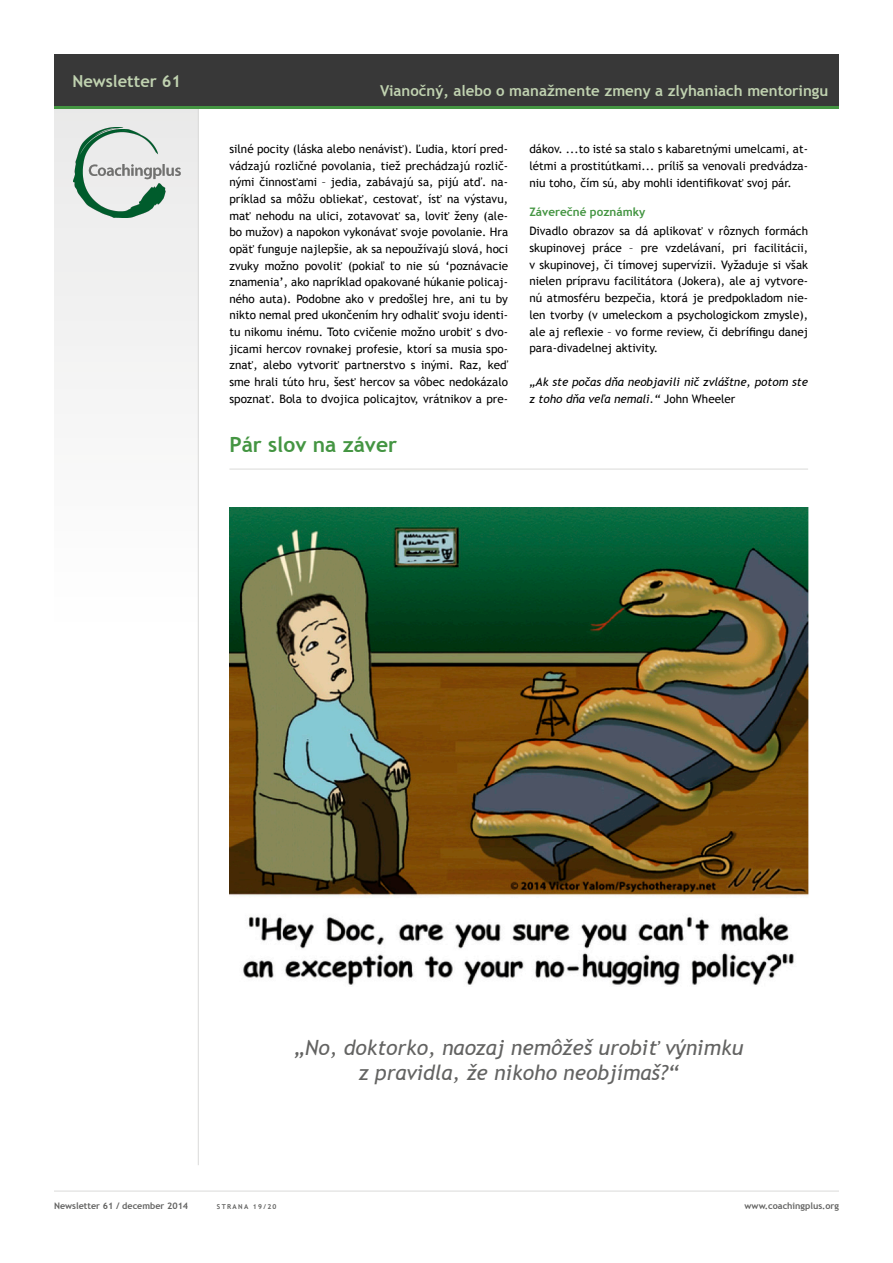
<style>
.page{position:relative;width:893px;height:1263px;background:#fff}
.page>*{position:absolute;margin:0;border:0;box-sizing:border-box;transform-origin:0 0}
.t1{font:italic 21px/25.2px "Trebuchet MS";color:#636362;text-align:center}
.t2{font:700 21px "Trebuchet MS";color:#449542}
.t3{font:700 16.5px "Trebuchet MS";color:#c0d2b0}
.t4{font:700 15px "Trebuchet MS";color:#c0d2b0}
.t5{font:11.7px/16.6px "Trebuchet MS";color:#000;text-align:justify}
.t6{font:italic 11.7px/16.8px "Trebuchet MS";color:#000}
.t7{font:700 11.7px "Trebuchet MS";color:#449542}
.t8{font:700 9px "Trebuchet MS";color:#636362}
.t9{font:700 6.75px "Trebuchet MS";letter-spacing:.2em;color:#636362}
.s1{font-style:normal}
</style>
<div class="page">
<div style="left:54px;top:106px;width:145px;height:525px;background:#f5f5f5"></div>
<hr style="left:54px;top:1191px;width:785px;height:1px;background:#dadad9">
<hr style="left:198px;top:108px;width:1px;height:1057px;background:#dadad9">
<div style="left:54px;top:54px;width:785px;height:53px;background:#383838"></div>
<hr style="left:54px;top:106px;width:785px;height:3px;background:#449542">
<img style="left:229px;top:508px;width:579px;height:477px">
<img style="left:74px;top:127px;width:106px;height:91px">
<hr style="left:229px;top:469px;width:579px;height:1px;background:#dadad9">
<h2 class="t3" style="left:72px;top:70px;width:110px">Newsletter 61</h2>
<p class="t4" style="left:380px;top:81px;width:450px">Vianočný, alebo o manažmente zmeny a zlyhaniach mentoringu</p>
<p class="t5" style="left:229px;top:141px;width:280px">silné pocity (láska alebo nenávisť). Ľudia, ktorí pred&shy;vádzajú rozličné povolania, tiež prechádzajú rozlič&shy;nými činnosťami – jedia, zabávajú sa, pijú atď. na&shy;príklad sa môžu obliekať, cestovať, ísť na výstavu, mať nehodu na ulici, zotavovať sa, loviť ženy (ale&shy;bo mužov) a napokon vykonávať svoje povolanie. Hra opäť funguje najlepšie, ak sa nepoužívajú slová, hoci zvuky možno povoliť (pokiaľ to nie sú ‘poznávacie znamenia’, ako napríklad opakované húkanie policaj&shy;ného auta). Podobne ako v predošlej hre, ani tu by nikto nemal pred ukončením hry odhaliť svoju identi&shy;tu nikomu inému. Toto cvičenie možno urobiť s dvo&shy;jicami hercov rovnakej profesie, ktorí sa musia spo&shy;znať, alebo vytvoriť partnerstvo s inými. Raz, keď sme hrali túto hru, šesť hercov sa vôbec nedokázalo spoznať. Bola to dvojica policajtov, vrátnikov a pre-</p>
<p class="t5" style="left:529px;top:141px;width:280px">dákov. ...to isté sa stalo s kabaretnými umelcami, at&shy;létmi a prostitútkami... príliš sa venovali predvádza&shy;niu toho, čím sú, aby mohli identifikovať svoj pár.</p>
<p class="t7" style="left:529px;top:204px;width:118px">Záverečné poznámky</p>
<p class="t5" style="left:529px;top:223px;width:280px">Divadlo obrazov sa dá aplikovať v rôznych formách skupinovej práce – pre vzdelávaní, pri facilitácii, v skupinovej, či tímovej supervízii. Vyžaduje si však nielen prípravu facilitátora (Jokera), ale aj vytvore&shy;nú atmosféru bezpečia, ktorá je predpokladom nie&shy;len tvorby (v umeleckom a psychologickom zmysle), ale aj reflexie – vo forme review, či debrífingu danej para- divadelnej aktivity.</p>
<p class="t6" style="left:529px;top:373px;width:280px">„Ak ste počas dňa neobjavili nič zvláštne, potom ste z toho dňa veľa nemali.“ <span class="s1">John Wheeler</span></p>
<h1 class="t2" style="left:229px;top:431px;width:169px">Pár slov na záver</h1>
<h1 class="t1" style="left:294px;top:1035px;width:451px">„No, doktorko, naozaj nemôžeš urobiť výnimku z pravidla, že nikoho neobjímaš?“</h1>
<p class="t8" style="left:54px;top:1200px;width:136px">Newsletter 61 / december 2014</p>
<p class="t9" style="left:217px;top:1202px;width:61px">strana 19/20</p>
<p class="t8" style="left:745px;top:1200px;width:96px">www.coachingplus.org</p>
</div>
